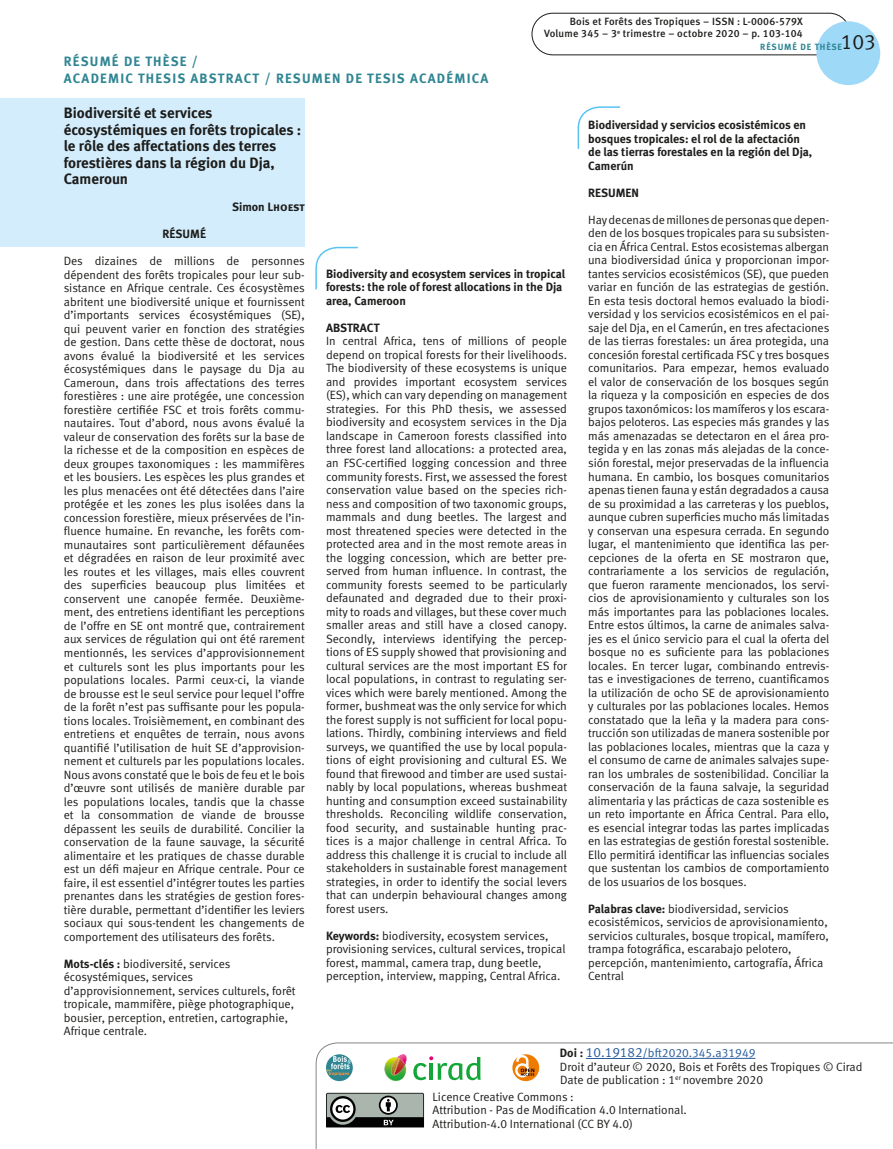
<style>
.page{position:relative;width:893px;height:1149px;background:#fff}
.page>*{position:absolute;margin:0;border:0;box-sizing:border-box;transform-origin:0 0}
.t1{font:21px "Meta Normal LF";color:#1d1d1b}
.t2{font:15px/16.5px "Meta Bold LF";color:#1d1d1b}
.t3{font:13.5px/16.5px "Meta Bold LF";letter-spacing:.09em;color:#2f8593}
.t4{font:12px/13.5px "Meta Normal LF";color:#1d1d1b}
.t5{font:12px/13.5px "Meta Bold LF";color:#1d1d1b}
.t6{font:12px "Meta Bold LF Caps";letter-spacing:-.005em;color:#1d1d1b}
.t7{font:10.5px/12px "Meta Medium LF";letter-spacing:.02em;color:#1d1d1b;text-align:right}
.t8{font:9px "Meta Bold LF";letter-spacing:.09em;color:#2f8593}
.s1{font-family:"Meta Bold LF"}
.s2{font-size:13.5px;color:#275b9c}
.s3{color:#275b9c}
</style>
<div class="page">
<div style="left:531px;top:13px;width:319px;height:42px;border:1px solid #1d1d1b;border-radius:21px"></div>
<div style="left:816px;top:21px;width:64px;height:64px;background:#9fd9f8;border-radius:50%"></div>
<div style="left:0;top:98px;width:305px;height:149px;background:#d4edfc"></div>
<svg style="left:315px;top:246px;width:43px;height:44px"></svg>
<svg style="left:315px;top:1042px;width:578px;height:106px"></svg>
<svg style="left:577px;top:106px;width:44px;height:43px"></svg>
<hr style="left:586px;top:1057px;width:57px;height:1px;background:#275b9c">
<hr style="left:643px;top:1057px;width:112px;height:1px;background:#275b9c">
<svg style="left:326px;top:1092px;width:98px;height:35px;background:#787d7a"></svg>
<svg style="left:326px;top:1053px;width:27px;height:27px"></svg>
<svg style="left:326px;top:1055px;width:25px;height:20px"></svg>
<svg style="left:512px;top:1053px;width:27px;height:27px"></svg>
<svg style="left:385px;top:1053px;width:22px;height:27px"></svg>
<svg style="left:413px;top:1055px;width:68px;height:24px"></svg>
<p class="t3" style="left:64px;top:53px;width:426px">RÉSUMÉ DE THÈSE /<br>ACADEMIC THESIS ABSTRACT / RESUMEN DE TESIS ACADÉMICA</p>
<p class="t7" style="left:544px;top:16px;width:260px">Bois et Forêts des Tropiques – ISSN : L-0006-579X<br>Volume 345 – 3<sup>e</sup> trimestre – octobre 2020 – p. 103-104</p>
<p class="t8" style="left:760px;top:41px;width:83px">RÉSUMÉ DE THÈSE</p>
<h1 class="t1" style="left:841px;top:30px;width:37px">103</h1>
<p class="t2" style="left:64px;top:104px;width:239px">Biodiversité et services écosystémiques en forêts tropicales : le rôle des affectations des terres forestières dans la région du Dja,<br>Cameroun</p>
<p class="t6" style="left:232px;top:200px;width:74px"><span class="s1">Simon</span> Lhoest</p>
<p class="t5" style="left:163px;top:227px;width:45px">RÉSUMÉ</p>
<p class="t4" style="left:64px;top:254px;width:243px;text-align:justify">Des dizaines de millions de personnes dépendent des forêts tropicales pour leur sub&shy;sistance en Afrique centrale. Ces écosystèmes abritent une biodiversité unique et fournissent d’importants services écosystémiques (SE), qui peuvent varier en fonction des stratégies de gestion. Dans cette thèse de doctorat, nous avons évalué la biodiversité et les services écosystémiques dans le paysage du Dja au Cameroun, dans trois affectations des terres forestières : une aire protégée, une concession forestière certifiée FSC et trois forêts commu&shy;nautaires. Tout d’abord, nous avons évalué la valeur de conservation des forêts sur la base de la richesse et de la composition en espèces de deux groupes taxonomiques : les mammifères et les bousiers. Les espèces les plus grandes et les plus menacées ont été détectées dans l’aire protégée et les zones les plus isolées dans la concession forestière, mieux préservées de l’in&shy;fluence humaine. En revanche, les forêts com&shy;munautaires sont particulièrement défaunées et dégradées en raison de leur proximité avec les routes et les villages, mais elles couvrent des superficies beaucoup plus limitées et conservent une canopée fermée. Deuxième&shy;ment, des entretiens identifiant les perceptions de l’offre en SE ont montré que, contrairement aux services de régulation qui ont été rarement mentionnés, les services d’approvisionnement et culturels sont les plus importants pour les populations locales. Parmi ceux-ci, la viande de brousse est le seul service pour lequel l’offre de la forêt n’est pas suffisante pour les popula&shy;tions locales. Troisièmement, en combinant des entretiens et enquêtes de terrain, nous avons quantifié l’utilisation de huit SE d’approvision&shy;nement et culturels par les populations locales.<br>Nous avons constaté que le bois de feu et le bois d’œuvre sont utilisés de manière durable par les populations locales, tandis que la chasse et la consommation de viande de brousse dépassent les seuils de durabilité. Concilier la conservation de la faune sauvage, la sécurité alimentaire et les pratiques de chasse durable est un défi majeur en Afrique centrale. Pour ce faire, il est essentiel d’intégrer toutes les parties prenantes dans les stratégies de gestion fores&shy;tière durable, permettant d’identifier les leviers sociaux qui sous-tendent les changements de comportement des utilisateurs des forêts.</p>
<p class="t4" style="left:64px;top:956px;width:233px"><span class="s1">Mots-clés :</span> biodiversité, services écosystémiques, services d’approvisionnement, services culturels, forêt tropicale, mammifère, piège photographique, bousier, perception, entretien, cartographie, Afrique centrale.</p>
<p class="t5" style="left:326px;top:267px;width:241px">Biodiversity and ecosystem services in tropical forests: the role of forest allocations in the Dja area, Cameroon</p>
<p class="t5" style="left:326px;top:321px;width:55px">ABSTRACT</p>
<p class="t4" style="left:326px;top:334px;width:243px;text-align:justify">In central Africa, tens of millions of people depend on tropical forests for their livelihoods.<br>The biodiversity of these ecosystems is unique and provides important ecosystem services (ES), which can vary depending on management strategies. For this PhD thesis, we assessed biodiversity and ecosystem services in the Dja landscape in Cameroon forests classified into three forest land allocations: a protected area, an FSC-certified logging concession and three community forests. First, we assessed the forest conservation value based on the species rich&shy;ness and composition of two taxonomic groups, mammals and dung beetles. The largest and most threatened species were detected in the protected area and in the most remote areas in the logging concession, which are better pre&shy;served from human influence. In contrast, the community forests seemed to be particularly defaunated and degraded due to their proxi&shy;mity to roads and villages, but these cover much smaller areas and still have a closed canopy.<br>Secondly, interviews identifying the percep&shy;tions of ES supply showed that provisioning and cultural services are the most important ES for local populations, in contrast to regulating ser&shy;vices which were barely mentioned. Among the former, bushmeat was the only service for which the forest supply is not sufficient for local popu&shy;lations. Thirdly, combining interviews and field surveys, we quantified the use by local popula&shy;tions of eight provisioning and cultural ES. We found that firewood and timber are used sustai&shy;nably by local populations, whereas bushmeat hunting and consumption exceed sustainability thresholds. Reconciling wildlife conservation, food security, and sustainable hunting prac&shy;tices is a major challenge in central Africa. To address this challenge it is crucial to include all stakeholders in sustainable forest management strategies, in order to identify the social levers that can underpin behavioural changes among forest users.</p>
<p class="t4" style="left:326px;top:928px;width:241px"><span class="s1">Keywords:</span> biodiversity, ecosystem services, provisioning services, cultural services, tropical forest, mammal, camera trap, dung beetle, perception, interview, mapping, Central Africa.</p>
<p class="t5" style="left:588px;top:118px;width:226px">Biodiversidad y servicios ecosistémicos en bosques tropicales: el rol de la afectación de las tierras forestales en la región del Dja, Camerún</p>
<p class="t5" style="left:588px;top:186px;width:52px">RESUMEN</p>
<p class="t4" style="left:588px;top:213px;width:243px;text-align:justify">Hay decenas de millones de personas que depen&shy;den de los bosques tropicales para su subsisten&shy;cia en África Central. Estos ecosistemas albergan una biodiversidad única y proporcionan impor&shy;tantes servicios ecosistémicos (SE), que pueden variar en función de las estrategias de gestión.<br>En esta tesis doctoral hemos evaluado la biodi&shy;versidad y los servicios ecosistémicos en el pai&shy;saje del Dja, en el Camerún, en tres afectaciones de las tierras forestales: un área protegida, una concesión forestal certificada FSC y tres bosques comunitarios. Para empezar, hemos evaluado el valor de conservación de los bosques según la riqueza y la composición en especies de dos grupos taxonómicos: los mamíferos y los escara&shy;bajos peloteros. Las especies más grandes y las más amenazadas se detectaron en el área pro&shy;tegida y en las zonas más alejadas de la conce&shy;sión forestal, mejor preservadas de la influencia humana. En cambio, los bosques comunitarios apenas tienen fauna y están degradados a causa de su proximidad a las carreteras y los pueblos, aunque cubren superficies mucho más limitadas y conservan una espesura cerrada. En segundo lugar, el mantenimiento que identifica las per&shy;cepciones de la oferta en SE mostraron que, contrariamente a los servicios de regulación, que fueron raramente mencionados, los servi&shy;cios de aprovisionamiento y culturales son los más importantes para las poblaciones locales.<br>Entre estos últimos, la carne de animales salva&shy;jes es el único servicio para el cual la oferta del bosque no es suficiente para las poblaciones locales. En tercer lugar, combinando entrevis&shy;tas e investigaciones de terreno, cuantificamos la utilización de ocho SE de aprovisionamiento y culturales por las poblaciones locales. Hemos constatado que la leña y la madera para cons&shy;trucción son utilizadas de manera sostenible por las poblaciones locales, mientras que la caza y el consumo de carne de animales salvajes supe&shy;ran los umbrales de sostenibilidad. Conciliar la conservación de la fauna salvaje, la seguridad alimentaria y las prácticas de caza sostenible es un reto importante en África Central. Para ello, es esencial integrar todas las partes implicadas en las estrategias de gestión forestal sostenible.<br>Ello permitirá identificar las influencias sociales que sustentan los cambios de comportamiento de los usuarios de los bosques.</p>
<p class="t4" style="left:588px;top:901px;width:242px"><span class="s1">Palabras clave:</span> biodiversidad, servicios ecosistémicos, servicios de aprovisionamiento, servicios culturales, bosque tropical, mamífero, trampa fotográfica, escarabajo pelotero, percepción, mantenimiento, cartografía, África Central</p>
<p class="t4" style="left:560px;top:1045px;width:304px"><span class="s1">Doi :</span> <span class="s2">10.19182</span><span class="s3">/bft2020.345.a31949<br></span>Droit d’auteur © 2020, Bois et Forêts des Tropiques © Cirad<br>Date de publication : 1<sup>er</sup> novembre 2020</p>
<p class="t4" style="left:433px;top:1089px;width:256px">Licence Creative Commons :<br>Attribution - Pas de Modification 4.0 International.<br>Attribution-4.0 International (CC BY 4.0)</p>
</div>
